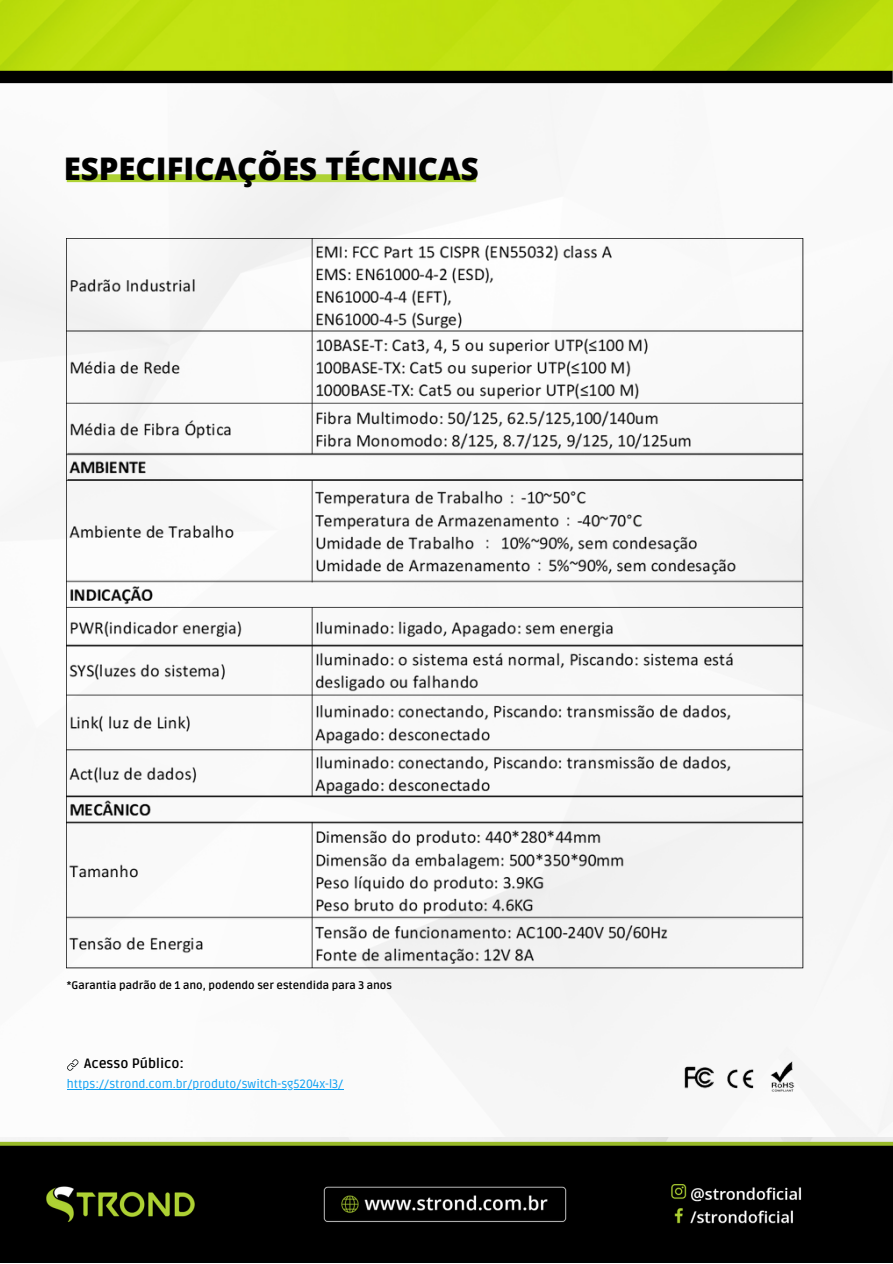
<style>
.page{position:relative;width:893px;height:1264px;background:#fff}
.page>*{position:absolute;margin:0;border:0;box-sizing:border-box;transform-origin:0 0}
.t1{font:800 31.2px "Open Sans";color:#000}
.t2{font:700 13.5px "Ruda";color:#000}
.t3{font:12px "Ruda";color:#0c9ff2}
.t4{font:700 10.95px "Ruda";color:#000}
</style>
<div class="page">
<img style="left:0;top:83px;width:892px;height:1050px">
<img style="left:0;top:0;width:892px;height:71px">
<div style="left:67px;top:174px;width:409px;height:8px;background:#aed234"></div>
<img style="left:0;top:1137px;width:892px;height:125px">
<div style="left:0;top:71px;width:892px;height:12px;background:#000"></div>
<img style="left:681px;top:1059px;width:35px;height:39px">
<img style="left:721px;top:1064px;width:37px;height:28px">
<img style="left:764px;top:1059px;width:39px;height:39px">
<svg style="left:67px;top:1059px;width:12px;height:11px"></svg>
<img style="left:67px;top:238px;width:736px;height:730px">
<hr style="left:67px;top:1089px;width:276px;height:1px;background:#0c9ff2">
<p class="t1" style="left:64px;top:146px;width:416px">ESPECIFICAÇÕES TÉCNICAS</p>
<p class="t4" style="left:67px;top:978px;width:327px">*Garantia padrão de 1 ano, podendo ser estendida para 3 anos</p>
<p class="t2" style="left:84px;top:1055px;width:101px">Acesso Público:</p>
<p class="t3" style="left:67px;top:1077px;width:278px">https://strond.com.br/produto/switch-sg5204x-l3/</p>
</div>
